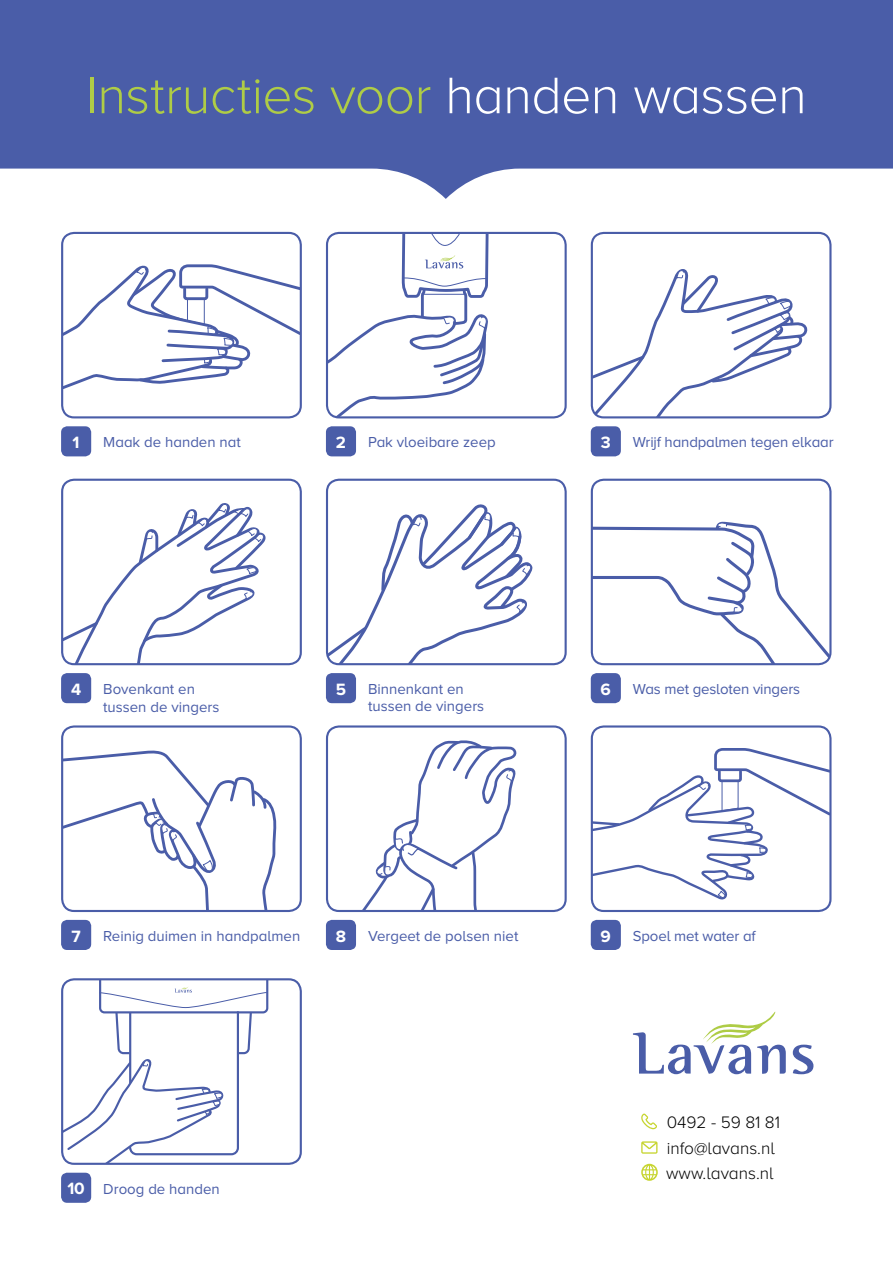
<style>
.page{position:relative;width:893px;height:1263px;background:#fff}
.page>*{position:absolute;margin:0;border:0;box-sizing:border-box;transform-origin:0 0}
.t1{font:300 53.25px "Proxima Nova A";letter-spacing:-.01em;color:#afcc46}
.t2{font:300 17.25px/25.2px "Proxima Nova A";color:#000}
.t3{font:700 16.95px "Proxima Nova A";color:#fff}
.t4{font:15px/18px "Proxima Nova A";color:#4a5da8}
.s1{color:#fff}
</style>
<div class="page">
<svg style="left:64px;top:264px;width:235px;height:125px"></svg>
<div style="left:61px;top:232px;width:241px;height:186px;border:2px solid #4a5da8;border-radius:12px"></div>
<svg style="left:594px;top:748px;width:234px;height:152px"></svg>
<div style="left:591px;top:725px;width:240px;height:187px;border:2px solid #4a5da8;border-radius:12px"></div>
<svg style="left:63px;top:503px;width:203px;height:161px"></svg>
<div style="left:61px;top:479px;width:241px;height:186px;border:2px solid #4a5da8;border-radius:12px"></div>
<svg style="left:363px;top:740px;width:154px;height:169px"></svg>
<div style="left:326px;top:725px;width:241px;height:187px;border:2px solid #4a5da8;border-radius:12px"></div>
<svg style="left:64px;top:981px;width:204px;height:181px"></svg>
<div style="left:61px;top:978px;width:241px;height:187px;border:2px solid #4a5da8;border-radius:12px"></div>
<svg style="left:327px;top:234px;width:162px;height:183px"></svg>
<div style="left:326px;top:232px;width:241px;height:186px;border:2px solid #4a5da8;border-radius:12px"></div>
<svg style="left:328px;top:504px;width:205px;height:160px"></svg>
<div style="left:326px;top:479px;width:241px;height:186px;border:2px solid #4a5da8;border-radius:12px"></div>
<svg style="left:592px;top:269px;width:216px;height:148px"></svg>
<div style="left:591px;top:232px;width:240px;height:186px;border:2px solid #4a5da8;border-radius:12px"></div>
<svg style="left:592px;top:521px;width:238px;height:143px"></svg>
<div style="left:591px;top:479px;width:240px;height:186px;border:2px solid #4a5da8;border-radius:12px"></div>
<svg style="left:63px;top:750px;width:214px;height:160px"></svg>
<div style="left:61px;top:725px;width:241px;height:187px;border:2px solid #4a5da8;border-radius:12px"></div>
<svg style="left:0;top:0;width:893px;height:199px;background:#6474b4"></svg>
<div style="left:61px;top:673px;width:30px;height:30px;background:#4a5da8;border-radius:6px"></div>
<div style="left:61px;top:920px;width:30px;height:30px;background:#4a5da8;border-radius:6px"></div>
<div style="left:61px;top:1173px;width:30px;height:30px;background:#4a5da8;border-radius:6px"></div>
<div style="left:326px;top:426px;width:30px;height:30px;background:#4a5da8;border-radius:6px"></div>
<div style="left:326px;top:673px;width:30px;height:30px;background:#4a5da8;border-radius:6px"></div>
<div style="left:326px;top:920px;width:30px;height:30px;background:#4a5da8;border-radius:6px"></div>
<div style="left:591px;top:426px;width:30px;height:30px;background:#4a5da8;border-radius:6px"></div>
<div style="left:591px;top:673px;width:30px;height:30px;background:#4a5da8;border-radius:6px"></div>
<div style="left:591px;top:920px;width:30px;height:30px;background:#4a5da8;border-radius:6px"></div>
<svg style="left:793px;top:1045px;width:20px;height:29px"></svg>
<svg style="left:633px;top:1011px;width:153px;height:64px"></svg>
<svg style="left:641px;top:1113px;width:16px;height:16px"></svg>
<svg style="left:641px;top:1141px;width:16px;height:13px"></svg>
<svg style="left:641px;top:1164px;width:17px;height:17px"></svg>
<div style="left:61px;top:426px;width:30px;height:30px;background:#4a5da8;border-radius:6px"></div>
<h1 class="t1" style="left:86px;top:66px;width:723px">Instructies voor <span class="s1">handen wassen</span></h1>
<p class="t3" style="left:73px;top:433px;width:8px">1</p>
<p class="t4" style="left:103px;top:433px;width:139px">Maak de handen nat</p>
<p class="t3" style="left:336px;top:433px;width:12px">2</p>
<p class="t3" style="left:601px;top:433px;width:11px">3</p>
<p class="t4" style="left:368px;top:433px;width:129px">Pak vloeibare zeep</p>
<p class="t4" style="left:633px;top:433px;width:202px">Wrijf handpalmen tegen elkaar</p>
<p class="t3" style="left:71px;top:679px;width:12px">4</p>
<p class="t4" style="left:103px;top:680px;width:118px">Bovenkant en tussen de vingers</p>
<p class="t3" style="left:336px;top:679px;width:12px">5</p>
<p class="t4" style="left:368px;top:680px;width:118px;line-height:17px">Binnenkant en tussen de vingers</p>
<p class="t3" style="left:601px;top:679px;width:12px">6</p>
<p class="t4" style="left:633px;top:680px;width:169px">Was met gesloten vingers</p>
<p class="t3" style="left:71px;top:926px;width:11px">7</p>
<p class="t4" style="left:103px;top:927px;width:199px">Reinig duimen in handpalmen</p>
<p class="t3" style="left:336px;top:926px;width:12px">8</p>
<p class="t4" style="left:368px;top:927px;width:152px">Vergeet de polsen niet</p>
<p class="t3" style="left:67px;top:1179px;width:19px">10</p>
<p class="t4" style="left:103px;top:1179px;width:118px">Droog de handen</p>
<p class="t3" style="left:601px;top:926px;width:12px">9</p>
<p class="t4" style="left:633px;top:927px;width:124px">Spoel met water af</p>
<p class="t2" style="left:666px;top:1110px;width:115px">0492 - 59 81 81 info@lavans.nl www.lavans.nl</p>
</div>
